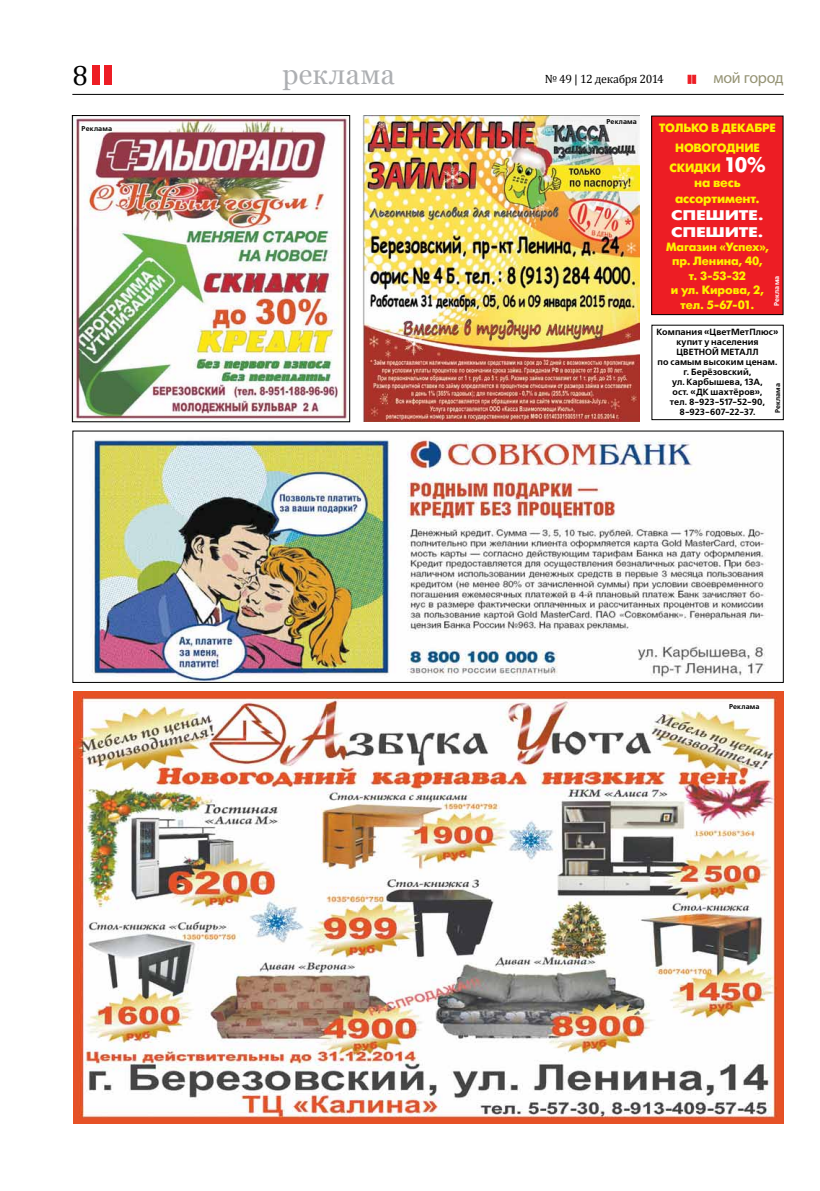
<style>
.page{position:relative;width:820px;height:1191px;background:#fff}
.page>*{position:absolute;margin:0;border:0;box-sizing:border-box;transform-origin:0 0}
.t1{font:28px "Georgia";letter-spacing:.01em;color:#adafb2}
.t2{font:28px "Cambria";color:#000}
.t3{font:16px "Myriad Pro";letter-spacing:-.02em;color:#959374}
.t4{font:700 14px/16.8px "Futuris C";letter-spacing:-.015em;color:#fff;scale:1.32 1}
.t5{font:700 13px/15.6px "Futuris C";letter-spacing:-.01em;color:#fff200;text-align:center}
.t6{font:700 12px/14.4px "Futuris C";letter-spacing:-.01em;color:#fff200;text-align:center}
.t7{font:12px "Cambria";letter-spacing:-.03em;color:#000}
.t8{font:700 9px/10px "Free Set C";letter-spacing:.01em;color:#000}
.t9{font:700 7px "Free Set C";letter-spacing:.015em;color:#000}
.t10{font:700 7px "Free Set C";letter-spacing:.015em;color:#fff}
.s1{font-size:21px;color:#fff}
</style>
<div class="page">
<hr style="left:72px;top:94px;width:711px;height:1px;background:#000">
<div style="left:104px;top:65px;width:7px;height:20px;background:#ed1d24"></div>
<div style="left:93px;top:65px;width:7px;height:20px;background:#ed1d24"></div>
<svg style="left:687px;top:75px;width:8px;height:9px"></svg>
<img style="left:92px;top:440px;width:674px;height:241px">
<div style="left:72px;top:430px;width:711px;height:253px;border:1px solid #000"></div>
<div style="left:651px;top:116px;width:131px;height:198px;background:#ed1d24"></div>
<div style="left:651px;top:115px;width:132px;height:200px;border:1px solid #000"></div>
<img style="left:74px;top:117px;width:273px;height:302px">
<div style="left:72px;top:115px;width:277px;height:307px;border:1px solid #000"></div>
<img style="left:362px;top:115px;width:277px;height:306px">
<img style="left:74px;top:691px;width:709px;height:432px">
<h1 class="t2" style="left:72px;top:59px;width:17px">8</h1>
<h1 class="t1" style="left:282px;top:59px;width:114px">реклама</h1>
<h3 class="t7" style="left:544px;top:72px;width:121px">№ 49 | 12 декабря 2014</h3>
<h2 class="t3" style="left:713px;top:69px;width:72px">мой город</h2>
<h3 class="t6" style="left:658px;top:118px;width:118px;line-height:20px">Только в декабре новогодние скидки <span class="s1">10%</span></h3>
<h3 class="t5" style="left:674px;top:175px;width:86px">на весь ассортимент.</h3>
<h3 class="t4" style="left:671px;top:207px;width:72px">Спешите.<br>Спешите.</h3>
<h3 class="t6" style="left:665px;top:240px;width:104px">Магазин «Успех», пр. Ленина, 40,<br>т. 3-53-32<br>и ул. Кирова, 2, тел. 5-67-01.</h3>
<p class="t9" style="left:606px;top:118px;width:32px">Реклама</p>
<p class="t9" style="left:81px;top:125px;width:32px">Реклама</p>
<p class="t10" style="left:772px;top:306px;width:32px;rotate:-90deg">Реклама</p>
<p class="t8" style="left:676px;top:327px;width:103px;text-indent:-20px">Компания «ЦветМетПлюс» купит у населения<br>цветно</p>
<p class="t8" style="left:657px;top:347px;width:121px;text-align:center">й металл<br>по самым высоким ценам. г. Берёзовский,<br>ул. Карбышева, 13А,<br>ост. «ДК шахтёров»,<br>тел. 8-923-517-52-90,<br>8-923-607-22-37.</p>
<p class="t9" style="left:773px;top:413px;width:32px;rotate:-90deg">Реклама</p>
<p class="t9" style="left:728px;top:702px;width:32px">Реклама</p>
</div>
